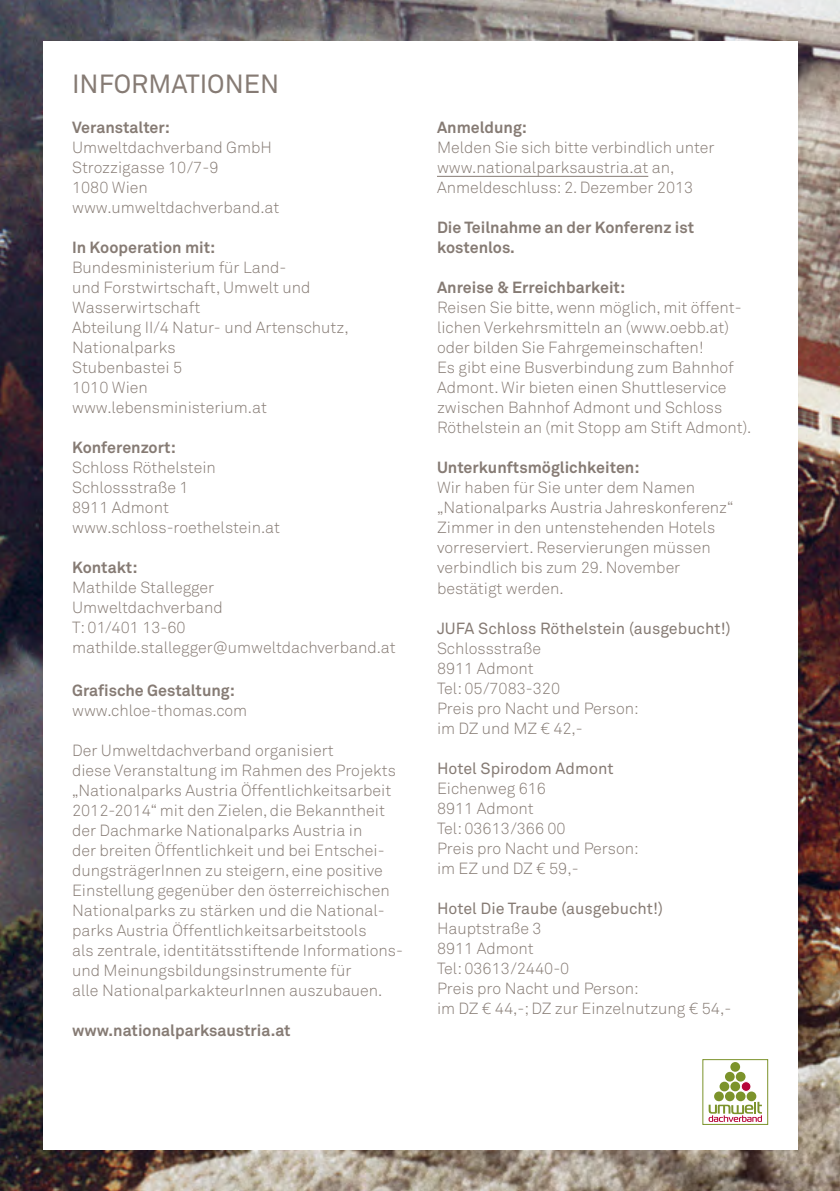
<style>
.page{position:relative;width:840px;height:1191px;background:#fff}
.page>*{position:absolute;margin:0;border:0;box-sizing:border-box;transform-origin:0 0}
.t1{font:26px "Akkurat";color:#867b74}
.t2{font:300 16px/20px "Akkurat";color:#867b74}
.t3{font:700 16px/20px "Akkurat";color:#867b74}
.t4{font:16px "Akkurat";color:#867b74}
</style>
<div class="page">
<img style="left:0;top:0;width:839px;height:1191px">
<div style="left:43px;top:41px;width:754px;height:1108px;background:#fff"></div>
<hr style="left:437px;top:176px;width:211px;height:1px;background:#867b74">
<svg style="left:724px;top:1091px;width:10px;height:10px"></svg>
<div style="left:735px;top:1091px;width:10px;height:10px;background:#7c932b;border-radius:50%"></div>
<div style="left:746px;top:1091px;width:10px;height:10px;background:#7c932b;border-radius:50%"></div>
<div style="left:719px;top:1081px;width:9px;height:10px;background:#7c932b;border-radius:50%"></div>
<svg style="left:724px;top:1071px;width:10px;height:10px"></svg>
<svg style="left:735px;top:1071px;width:10px;height:10px"></svg>
<div style="left:730px;top:1062px;width:9px;height:9px;background:#7c932b;border-radius:50%"></div>
<div style="left:730px;top:1081px;width:9px;height:10px;background:#7c932b;border-radius:50%"></div>
<div style="left:740px;top:1081px;width:10px;height:10px;background:#b60639;border-radius:50%"></div>
<div style="left:740px;top:1081px;width:10px;height:10px;border:1px solid #fff;border-radius:50%"></div>
<svg style="left:713px;top:1091px;width:10px;height:10px"></svg>
<svg style="left:708px;top:1101px;width:53px;height:21px"></svg>
<h1 class="t1" style="left:72px;top:67px;width:15px">INFO</h1>
<h1 class="t1" style="left:131px;top:67px;width:71px">RMATIONEN</h1>
<p class="t3" style="left:72px;top:117px;width:99px">Veranstalter:</p>
<p class="t2" style="left:72px;top:137px;width:209px">Umweltdachverband GmbH<br>Strozzigasse 10/7-9<br>1080 Wien www.umweltdachverband.at</p>
<p class="t3" style="left:72px;top:237px;width:145px">I n Kooperation mit:</p>
<p class="t2" style="left:72px;top:257px;width:278px">Bundesministerium für Land-<br>und Forstwirtschaft, Umwelt und<br>Wasserwirtschaft<br>Abteilung II/4 N atur- und Artenschutz,<br>Nationalparks<br>Stubenbastei 5<br>1010 Wien<br>www.lebensministerium.at</p>
<p class="t3" style="left:72px;top:437px;width:105px">Konferenzort:</p>
<p class="t2" style="left:72px;top:457px;width:209px">Schloss Röthelstein<br>Schlossstraße 1<br>8911 Admont www.schloss-roethelstein.at</p>
<p class="t3" style="left:72px;top:557px;width:67px">Kontakt:</p>
<p class="t2" style="left:72px;top:577px;width:325px">Mathilde Stallegger<br>Umweltdachverband<br>T: 01/401 13-60 mathilde.stallegger@umweltdachverband.at</p>
<p class="t3" style="left:72px;top:680px;width:164px">Grafische Gestaltung:</p>
<p class="t2" style="left:72px;top:700px;width:177px">www.chloe-thomas.com</p>
<p class="t2" style="left:72px;top:740px;width:332px">Der Umweltdachverband organisiert<br>diese Veranstaltung im Rahmen des Projekts „N ationalparks Austria Öffentlichkeitsarbeit 2012-2014“ mit den Zielen, die Bekanntheit der Dachmarke Nationalparks Austria in<br>der breiten Öffentlichkeit und bei Entschei&shy;dungsträgerI nnen zu steigern, eine positive Einstellung gegenüber den österreichischen Nationalparks zu stärken und die National&shy;parks Austria Öffentlichkeitsarbeitstools<br>als zentrale, identitätsstiftende I nformations&shy;und Meinungsbildungsinstrumente für<br>alle NationalparkakteurI nnen auszubauen.</p>
<p class="t3" style="left:72px;top:1020px;width:220px">www.nationalparksaustria.at</p>
<p class="t3" style="left:437px;top:117px;width:91px">Anmeldung:</p>
<p class="t2" style="left:437px;top:137px;width:279px">Melden Sie sich bitte verbindlich unter www.nationalparksaustria.at an,<br>Anmeldeschluss: 2. Dezember 2013</p>
<p class="t3" style="left:437px;top:217px;width:258px">Die Teilnahme an der Konferenz ist kostenlos.</p>
<p class="t3" style="left:437px;top:277px;width:189px">Anreise &amp; Erreichbarkeit:</p>
<p class="t2" style="left:437px;top:297px;width:316px">Reisen Sie bitte, wenn möglich, mit öffent&shy;lichen Verkehrsmitteln an (www.oebb.at) oder bilden Sie Fahrgemeinschaften!<br>Es gibt eine Busverbindung zum Bahnhof Admont. Wir bieten einen Shuttleservice zwischen Bahnhof Admont und Schloss Röthelstein an (mit Stopp am Stift Admont).</p>
<p class="t3" style="left:437px;top:457px;width:204px">Unterkunftsmöglichkeiten:</p>
<p class="t2" style="left:437px;top:477px;width:298px">Wir haben für Sie unter dem Namen „Nationalparks Austria Jahreskonferenz“ Zimmer in den untenstehenden Hotels vorreserviert. Reservierungen müssen verbindlich bis zum 29. November bestätigt werden.</p>
<p class="t4" style="left:437px;top:618px;width:295px">JUFA Schloss Röthelstein (ausgebucht!)</p>
<p class="t2" style="left:437px;top:637px;width:203px">Schlossstraße<br>8911 Admont<br>Tel: 05/7083-320<br>Preis pro Nacht und Person: im DZ und MZ € 42,-</p>
<p class="t4" style="left:437px;top:758px;width:178px">Hotel Spirodom Admont</p>
<p class="t2" style="left:437px;top:777px;width:203px">Eichenweg 616<br>8911 Admont<br>Tel: 03613/366 00<br>Preis pro Nacht und Person: im EZ und DZ € 59,-</p>
<p class="t4" style="left:437px;top:898px;width:227px">H otel Die Traube (ausgebucht!)</p>
<p class="t2" style="left:437px;top:917px;width:295px">H auptstraße 3<br>8911 Admont<br>Tel: 03613/2440-0<br>Preis pro Nacht und Person:<br>im DZ € 44,-; DZ zur Einzelnutzung € 54,-</p>
</div>
